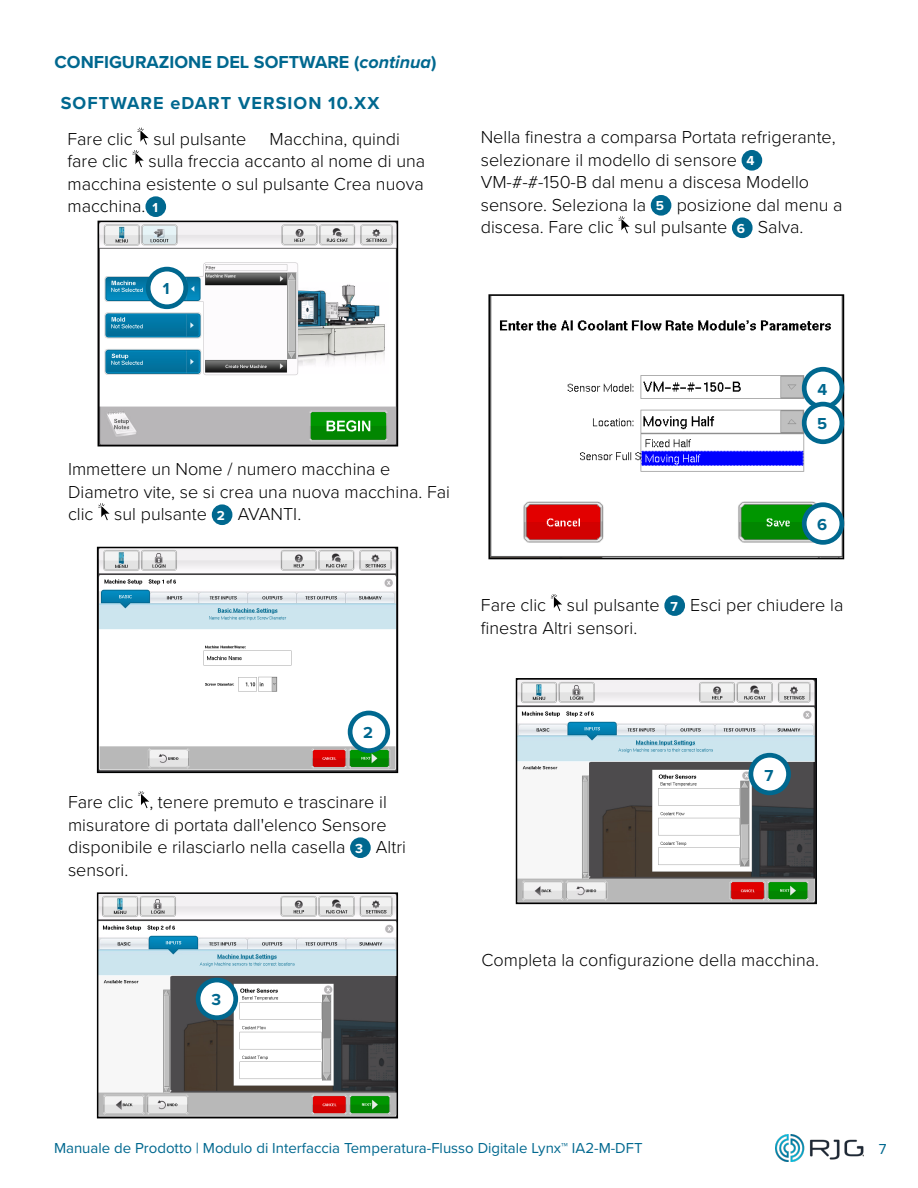
<style>
.page{position:relative;width:918px;height:1188px;background:#fff}
.page>*{position:absolute;margin:0;border:0;box-sizing:border-box;transform-origin:0 0}
.t1{font:300 18px/22.5px "Proxima Nova";color:#000}
.t2{font:700 18px "Proxima Nova";color:#00688f}
.t3{font:700 18px "Proxima Nova";letter-spacing:.06em;color:#00688f}
.t4{font:700 16.5px/34.8px "Proxima Nova";color:#00688f}
.t5{font:15px "Proxima Nova";color:#00688f}
.s1{font-style:italic}
.s2{font-weight:700;font-size:13.5px;color:#fff}
</style>
<div class="page">
<img style="left:776px;top:1134px;width:88px;height:27px">
<svg style="left:132px;top:128px;width:17px;height:39px"></svg>
<div style="left:147px;top:198px;width:18px;height:17px;background:#00688f;border-radius:50%"></div>
<div style="left:145px;top:196px;width:21px;height:21px;border:3px solid #00688f;border-radius:50%"></div>
<img style="left:491px;top:297px;width:350px;height:259px">
<div style="left:488px;top:294px;width:356px;height:265px;border:2px solid #000"></div>
<img style="left:101px;top:224px;width:294px;height:220px">
<div style="left:98px;top:221px;width:300px;height:226px;border:2px solid #000"></div>
<svg style="left:98px;top:503px;width:12px;height:17px"></svg>
<div style="left:213px;top:506px;width:18px;height:18px;background:#00688f;border-radius:50%"></div>
<div style="left:212px;top:504px;width:20px;height:21px;border:3px solid #00688f;border-radius:50%"></div>
<img style="left:100px;top:550px;width:295px;height:220px">
<div style="left:97px;top:547px;width:301px;height:226px;border:2px solid #000"></div>
<svg style="left:138px;top:791px;width:11px;height:17px"></svg>
<div style="left:352px;top:839px;width:17px;height:18px;background:#00688f;border-radius:50%"></div>
<div style="left:350px;top:837px;width:21px;height:21px;border:3px solid #00688f;border-radius:50%"></div>
<svg style="left:551px;top:594px;width:11px;height:17px"></svg>
<div style="left:666px;top:597px;width:18px;height:17px;background:#00688f;border-radius:50%"></div>
<div style="left:664px;top:595px;width:21px;height:21px;border:3px solid #00688f;border-radius:50%"></div>
<img style="left:100px;top:895px;width:295px;height:220px">
<div style="left:97px;top:892px;width:301px;height:226px;border:2px solid #000"></div>
<img style="left:519px;top:681px;width:295px;height:220px">
<div style="left:516px;top:678px;width:301px;height:226px;border:2px solid #000"></div>
<div style="left:743px;top:151px;width:18px;height:18px;background:#00688f;border-radius:50%"></div>
<div style="left:742px;top:150px;width:20px;height:21px;border:3px solid #00688f;border-radius:50%"></div>
<div style="left:652px;top:196px;width:18px;height:18px;background:#00688f;border-radius:50%"></div>
<div style="left:651px;top:195px;width:20px;height:21px;border:3px solid #00688f;border-radius:50%"></div>
<svg style="left:618px;top:216px;width:12px;height:17px"></svg>
<div style="left:733px;top:219px;width:18px;height:18px;background:#00688f;border-radius:50%"></div>
<div style="left:732px;top:217px;width:21px;height:21px;border:3px solid #00688f;border-radius:50%"></div>
<div style="left:148px;top:269px;width:38px;height:38px;background:#fff;border-radius:50%"></div>
<div style="left:146px;top:267px;width:42px;height:42px;border:5px solid #00688f;border-radius:50%"></div>
<div style="left:804px;top:369px;width:38px;height:38px;background:#fff;border-radius:50%"></div>
<div style="left:802px;top:367px;width:42px;height:42px;border:5px solid #00688f;border-radius:50%"></div>
<div style="left:804px;top:404px;width:38px;height:38px;background:#fff;border-radius:50%"></div>
<div style="left:802px;top:402px;width:42px;height:42px;border:5px solid #00688f;border-radius:50%"></div>
<div style="left:804px;top:505px;width:38px;height:37px;background:#fff;border-radius:50%"></div>
<div style="left:802px;top:502px;width:42px;height:43px;border:5px solid #00688f;border-radius:50%"></div>
<div style="left:751px;top:755px;width:38px;height:38px;background:#fff;border-radius:50%"></div>
<div style="left:749px;top:753px;width:42px;height:42px;border:5px solid #00688f;border-radius:50%"></div>
<div style="left:350px;top:713px;width:38px;height:38px;background:#fff;border-radius:50%"></div>
<div style="left:348px;top:711px;width:42px;height:42px;border:5px solid #00688f;border-radius:50%"></div>
<div style="left:198px;top:980px;width:38px;height:38px;background:#fff;border-radius:50%"></div>
<div style="left:196px;top:978px;width:42px;height:42px;border:5px solid #00688f;border-radius:50%"></div>
<p class="t2" style="left:55px;top:49px;width:383px">CONFIGURAZIONE DEL SOFTWARE (<span class="s1">continua</span>)</p>
<p class="t3" style="left:61px;top:89px;width:320px">SOFTWARE eDART VERSION 10.XX</p>
<p class="t1" style="left:68px;top:126px;width:180px">Fare clic sul pulsante</p>
<p class="t1" style="left:68px;top:126px;width:359px;text-indent:202px">Macchina, quindi fare clic sulla freccia accanto al nome di una macchina esistente o sul pulsante Crea nuova macchina. <span class="s2">1</span></p>
<p class="t4" style="left:163px;top:271px;width:8px">1</p>
<p class="t1" style="left:481px;top:125px;width:363px">Nella finestra a comparsa Portata refrigerante, selezionare il modello di sensore <span class="s2">4<br></span>VM‑#‑#‑150‑B dal menu a discesa Modello sensore. Seleziona la <span class="s2">5</span> posizione dal menu a discesa. Fare clic sul pulsante <span class="s2">6</span> Salva.</p>
<p class="t1" style="left:68px;top:457px;width:384px">Immettere un Nome / numero macchina e<br>Diametro vite, se si crea una nuova macchina. Fai clic sul pulsante <span class="s2">2</span> AVANTI.</p>
<p class="t4" style="left:817px;top:371px;width:12px">4<br>5</p>
<p class="t4" style="left:817px;top:507px;width:12px">6</p>
<p class="t1" style="left:481px;top:593px;width:364px">Fare clic sul pulsante <span class="s2">7</span> Esci per chiudere la finestra Altri sensori.</p>
<p class="t4" style="left:363px;top:715px;width:11px">2</p>
<p class="t1" style="left:68px;top:790px;width:339px">Fare clic , tenere premuto e trascinare il misuratore di portata dall'elenco Sensore disponibile e rilasciarlo nella casella <span class="s2">3</span> Altri sensori.</p>
<p class="t4" style="left:211px;top:982px;width:11px">3</p>
<p class="t4" style="left:765px;top:757px;width:10px">7</p>
<p class="t1" style="left:482px;top:947px;width:339px">Completa la configurazione della macchina.</p>
<p class="t5" style="left:54px;top:1136px;width:590px">Manuale de Prodotto | Modulo di Interfaccia Temperatura-Flusso Digitale Lynx™ IA2‑M‑DFT</p>
<p class="t5" style="left:879px;top:1137px;width:9px">7</p>
</div>
